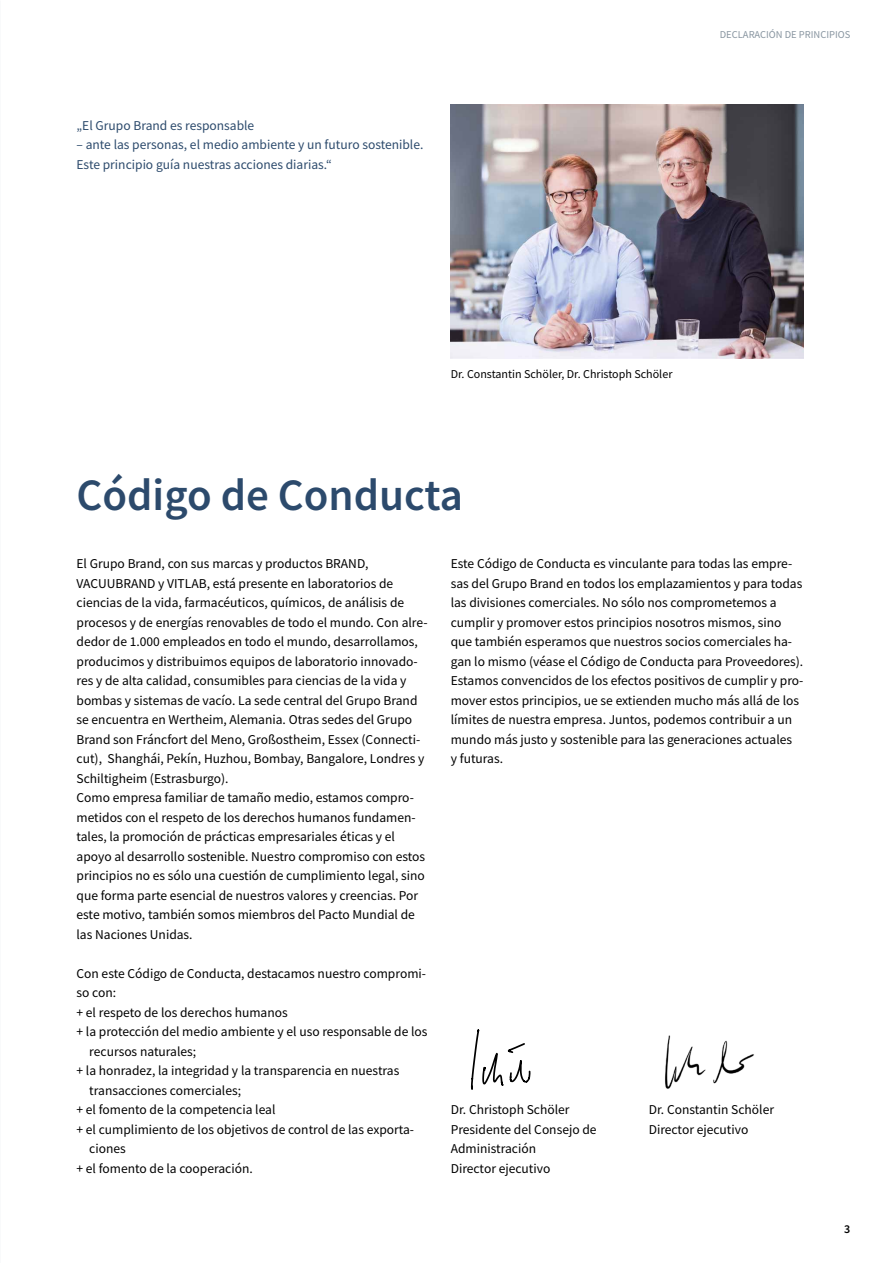
<style>
.page{position:relative;width:893px;height:1263px;background:#fff}
.page>*{position:absolute;margin:0;border:0;box-sizing:border-box;transform-origin:0 0}
.t1{font:600 45px "Source Sans Pro";color:#2c4a6c}
.t2{font:13.5px/19.5px "Source Sans Pro";color:#000}
.t3{font:13.5px/19.5px "Source Sans Pro";color:#2c4a6c}
.t4{font:12px "Source Sans Pro";color:#000}
.t5{font:600 12px "Source Sans Pro";color:#000}
.t6{font:10.5px "Source Sans Pro";color:#8895a0}
</style>
<div class="page">
<img style="left:451px;top:105px;width:353px;height:253px">
<svg style="left:471px;top:1029px;width:60px;height:61px"></svg>
<img style="left:665px;top:1035px;width:89px;height:54px">
<p class="t3" style="left:77px;top:116px;width:179px">„El Grupo Brand es responsable</p>
<p class="t3" style="left:77px;top:135px;width:348px">– ante las personas, el medio ambiente y un futuro sostenible.<br>Este principio guía nuestras acciones diarias.“</p>
<p class="t6" style="left:720px;top:27px;width:132px">DECLARACIÓN DE PRINCIPIOS</p>
<p class="t4" style="left:451px;top:366px;width:223px">Dr. Constantin Schöler, Dr. Christoph Schöler</p>
<h1 class="t1" style="left:77px;top:465px;width:388px">Código de Conducta</h1>
<p class="t2" style="left:451px;top:554px;width:354px">Este Código de Conducta es vinculante para todas las empre&shy;sas del Grupo Brand en todos los emplazamientos y para todas las divisiones comerciales. No sólo nos comprometemos a cumplir y promover estos principios nosotros mismos, sino que también esperamos que nuestros socios comerciales ha&shy;gan lo mismo (véase el Código de Conducta para Proveedores).<br>Estamos convencidos de los efectos positivos de cumplir y pro&shy;mover estos principios, ue se extienden mucho más allá de los límites de nuestra empresa. Juntos, podemos contribuir a un mundo más justo y sostenible para las generaciones actuales<br>y futuras.</p>
<p class="t2" style="left:77px;top:554px;width:352px">El Grupo Brand, con sus marcas y productos BRAND, VACUUBRAND y VITLAB, está presente en laboratorios de ciencias de la vida, farmacéuticos, químicos, de análisis de procesos y de energías renovables de todo el mundo. Con alre&shy;dedor de 1.000 empleados en todo el mundo, desarrollamos, producimos y distribuimos equipos de laboratorio innovado&shy;res y de alta calidad, consumibles para ciencias de la vida y bombas y sistemas de vacío. La sede central del Grupo Brand se encuentra en Wertheim, Alemania. Otras sedes del Grupo Brand son Fráncfort del Meno, Großostheim, Essex (Connecti&shy;cut), Shanghái, Pekín, Huzhou, Bombay, Bangalore, Londres y Schiltigheim (Estrasburgo).<br>Como empresa familiar de tamaño medio, estamos compro&shy;metidos con el respeto de los derechos humanos fundamen&shy;tales, la promoción de prácticas empresariales éticas y el apoyo al desarrollo sostenible. Nuestro compromiso con estos principios no es sólo una cuestión de cumplimiento legal, sino que forma parte esencial de nuestros valores y creencias. Por este motivo, también somos miembros del Pacto Mundial de las Naciones Unidas.</p>
<p class="t2" style="left:77px;top:963px;width:351px">Con este Código de Conducta, destacamos nuestro compromi-</p>
<p class="t2" style="left:77px;top:983px;width:41px">so con:</p>
<p class="t2" style="left:77px;top:1002px;width:213px">+ el respeto de los derechos humanos</p>
<p class="t2" style="left:77px;top:1022px;width:353px">+ la protección del medio ambiente y el uso responsable de los</p>
<p class="t2" style="left:89px;top:1041px;width:108px">recursos naturales;</p>
<p class="t2" style="left:77px;top:1061px;width:324px">+ la honradez, la integridad y la transparencia en nuestras</p>
<p class="t2" style="left:89px;top:1080px;width:153px">transacciones comerciales;</p>
<p class="t2" style="left:77px;top:1100px;width:200px">+ el fomento de la competencia leal</p>
<p class="t2" style="left:77px;top:1119px;width:339px">+ el cumplimiento de los objetivos de control de las exporta-</p>
<p class="t2" style="left:89px;top:1139px;width:38px">ciones</p>
<p class="t2" style="left:77px;top:1158px;width:178px">+ el fomento de la cooperación.</p>
<p class="t2" style="left:451px;top:1100px;width:147px">Dr. Christoph Schöler<br>Presidente del Consejo de<br>Administración<br>Director ejecutivo</p>
<p class="t2" style="left:649px;top:1100px;width:127px">Dr. Constantin Schöler<br>Director ejecutivo</p>
<p class="t5" style="left:844px;top:1221px;width:8px">3</p>
</div>
